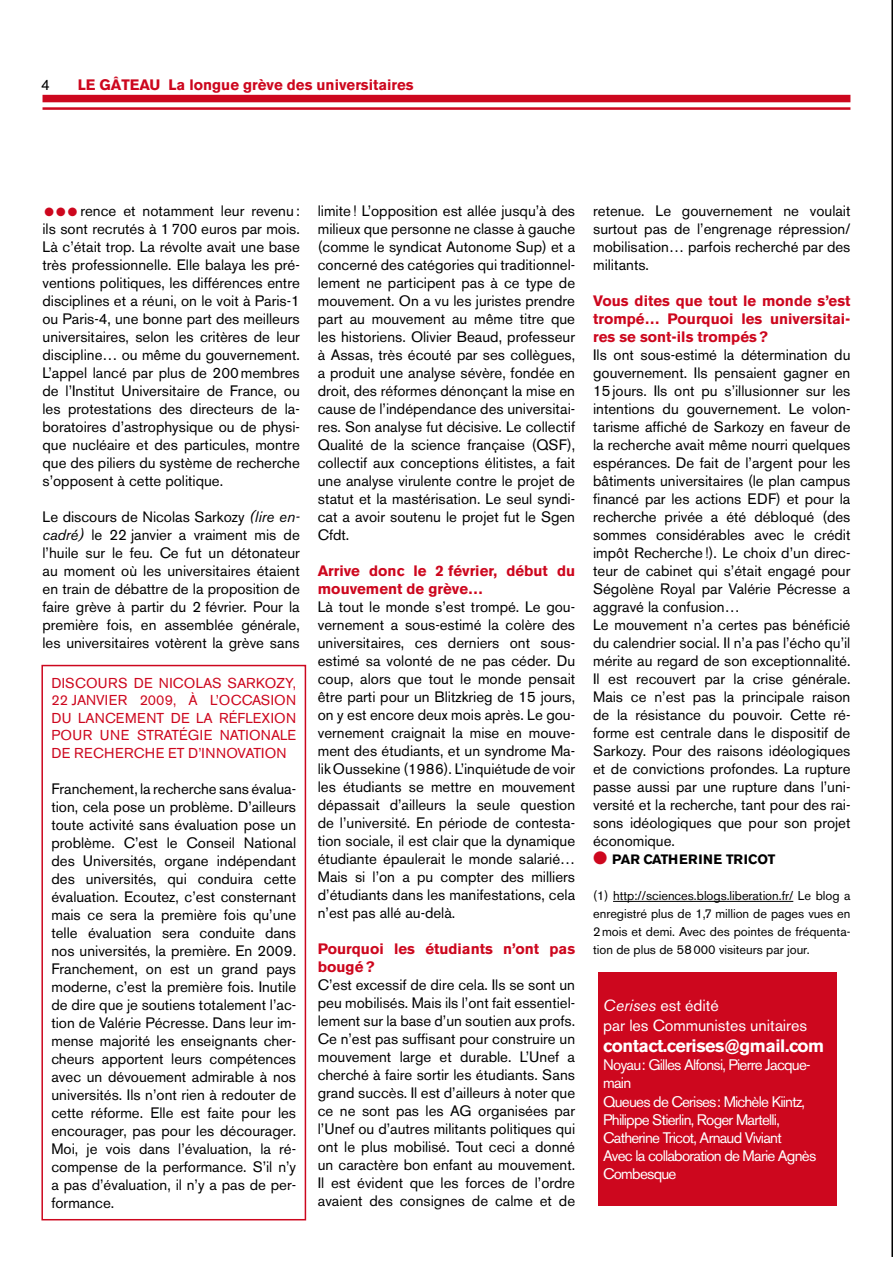
<style>
.page{position:relative;width:893px;height:1263px;background:#fff}
.page>*{position:absolute;margin:0;border:0;box-sizing:border-box;transform-origin:0 0}
.t1{font:700 17.85px "Akzidenz Grotesk BE";letter-spacing:-.025em;color:#fff}
.t2{font:16.05px/19.4px "Akzidenz Grotesk BE";letter-spacing:-.005em;color:#fff}
.t3{font:15.15px/18.1px "Akzidenz Grotesk BE";letter-spacing:-.05em;color:#fff}
.t4{font:15px/18px "Akzidenz Grotesk BE";color:#000;text-align:justify}
.t5{font:700 15px/18px "Akzidenz Grotesk BE";color:#cd071e}
.t6{font:14.25px "Akzidenz Grotesk BE";letter-spacing:.01em;color:#cd071e}
.t7{font:14.25px "Akzidenz Grotesk BE";letter-spacing:.185em;color:#cd071e}
.t8{font:700 13.5px "Akzidenz Grotesk BE";color:#000}
.t9{font:12.75px/18px "Akzidenz Grotesk BE";color:#000;text-align:justify}
.t10{font:12px "Zapf Dingbats ITC";color:#cd071e}
.s1{font-style:italic}
.s2{color:#cd071e}
</style>
<div class="page">
<hr style="left:613px;top:901px;width:180px;height:1px;background:#000">
<div style="left:43px;top:95px;width:807px;height:7px;background:#cd071e"></div>
<hr style="left:43px;top:107px;width:807px;height:3px;background:#cd071e">
<div style="left:598px;top:972px;width:238px;height:233px;background:#cd071e"></div>
<div style="left:41px;top:665px;width:265px;height:555px;border:2px solid #cd071e"></div>
<hr style="left:891px;top:0;width:2px;height:1257px;background:#000">
<p class="t4" style="left:41px;top:76px;width:10px">4</p>
<p class="t5" style="left:78px;top:76px;width:338px">Le GÂTEAU La longue grève des universitaires</p>
<p class="t4" style="left:43px;top:202px;width:259px;text-indent:38px">rence et notamment leur revenu: ils sont recrutés à 1700 euros par mois.<br>Là c’était trop. La révolte avait une base très professionnelle. Elle balaya les pré&shy;ventions politiques, les différences entre disciplines et a réuni, on le voit à Paris-1 ou Paris-4, une bonne part des meilleurs universitaires, selon les critères de leur discipline… ou même du gouvernement.<br>L’appel lancé par plus de 200membres de l’Institut Universitaire de France, ou les protestations des directeurs de la&shy;boratoires d’astrophysique ou de physi&shy;que nucléaire et des particules, montre que des piliers du système de recherche s’opposent à cette politique.</p>
<p class="t4" style="left:43px;top:508px;width:259px">Le discours de N icolas Sarkozy <span class="s1">(lire en&shy;cadré)</span> le 22 janvier a vraiment mis de l’huile sur le feu. Ce fut un détonateur au moment où les universitaires étaient en train de débattre de la proposition de faire grève à partir du 2 février. Pour la première fois, en assemblée générale, les universitaires votèrent la grève sans</p>
<p class="t10" style="left:44px;top:206px;width:34px">● ● ●</p>
<p class="t6" style="left:51px;top:675px;width:21px">Discours</p>
<p class="t6" style="left:134px;top:675px;width:35px">de Nicolas</p>
<p class="t6" style="left:228px;top:675px;width:21px">Sarko</p>
<p class="t6" style="left:277px;top:675px;width:21px">zy,</p>
<p class="t6" style="left:51px;top:692px;width:54px">22 janvier</p>
<p class="t6" style="left:140px;top:692px;width:90px">2009, à l’occasio</p>
<p class="t6" style="left:286px;top:692px;width:12px">n</p>
<p class="t6" style="left:51px;top:709px;width:65px">du lanceme</p>
<p class="t7" style="left:146px;top:709px;width:151px">ntde la réflexion</p>
<p class="t6" style="left:51px;top:726px;width:11px">pour</p>
<p class="t6" style="left:100px;top:726px;width:47px">une strat</p>
<p class="t6" style="left:179px;top:726px;width:18px">égie</p>
<p class="t6" style="left:220px;top:726px;width:19px">natio</p>
<p class="t6" style="left:261px;top:726px;width:20px">nale</p>
<p class="t6" style="left:51px;top:744px;width:34px">de recherche</p>
<p class="t6" style="left:168px;top:744px;width:68px">et d’innovatio</p>
<p class="t6" style="left:277px;top:744px;width:12px">n</p>
<p class="t4" style="left:51px;top:779px;width:246px">Franchement, la recherche sans évalua&shy;tion, cela pose un problème. D’ailleurs toute activité sans évaluation pose un problème. C’est le Conseil National des Universités, organe indépendant des universités, qui conduira cette évaluation. Ecoutez, c’est consternant mais ce sera la première fois qu’une telle évaluation sera conduite dans nos universités, la première. En 2009.<br>Franchement, on est un grand pays moderne, c’est la première fois. Inutile de dire que je soutiens totalement l’ac&shy;tion de Valérie Pécresse. Dans leur im&shy;mense majorité les enseignants cher&shy;cheurs apportent leurs compétences avec un dévouement admirable à nos universités. Ils n’ont rien à redouter de cette réforme. Elle est faite pour les encourager, pas pour les décourager.<br>Moi, je vois dans l’évaluation, la ré&shy;compense de la performance. S’il n’y a pas d’évaluation, il n’y a pas de per&shy;formance.</p>
<p class="t4" style="left:318px;top:202px;width:259px">limite! L’opposition est allée jusqu’à des milieux que personne ne classe à gauche (comme le syndicat Autonome Sup) et a concerné des catégories qui traditionnel&shy;lement ne participent pas à ce type de mouvement. On a vu les juristes prendre part au mouvement au même titre que les historiens. Olivier Beaud, professeur à Assas, très écouté par ses collègues, a produit une analyse sévère, fondée en droit, des réformes dénonçant la mise en cause de l’indépendance des universitai&shy;res. Son analyse fut décisive. Le collectif Qualité de la science française (QSF), collectif aux conceptions élitistes, a fait une analyse virulente contre le projet de statut et la mastérisation. Le seul syndi&shy;cat a avoir soutenu le projet fut le Sgen Cfdt.</p>
<p class="t5" style="left:318px;top:562px;width:259px">Arrive donc le 2 février, début du mouvement de grève…</p>
<p class="t4" style="left:318px;top:598px;width:259px">Là tout le monde s’est trompé. Le gou&shy;vernement a sous-estimé la colère des universitaires, ces derniers ont sous&shy;estimé sa volonté de ne pas céder. Du coup, alors que tout le monde pensait être parti pour un Blitzkrieg de 15 jours, on y est encore deux mois après. Le gou&shy;vernement craignait la mise en mouve&shy;ment des étudiants, et un syndrome Ma&shy;likOussekine (1986). L’inquiétude de voir les étudiants se mettre en mouvement dépassait d’ailleurs la seule question de l’université. En période de contesta&shy;tion sociale, il est clair que la dynamique étudiante épaulerait le monde salarié… Mais si l’on a pu compter des milliers d’étudiants dans les manifestations, cela n’est pas allé au-delà.</p>
<p class="t5" style="left:318px;top:940px;width:259px">Pourquoi les étudiants n’ont pas bougé?</p>
<p class="t4" style="left:318px;top:976px;width:259px">C’est excessif de dire cela. Ils se sont un peu mobilisés. Mais ils l’ont fait essentiel&shy;lement sur la base d’un soutien aux profs.<br>Ce n’est pas suffisant pour construire un mouvement large et durable. L’Unef a cherché à faire sortir les étudiants. Sans grand succès. Il est d’ailleurs à noter que ce ne sont pas les AG organisées par l’Unef ou d’autres militants politiques qui ont le plus mobilisé. Tout ceci a donné un caractère bon enfant au mouvement.<br>Il est évident que les forces de l’ordre avaient des consignes de calme et de</p>
<p class="t4" style="left:593px;top:202px;width:259px">retenue. Le gouvernement ne voulait surtout pas de l’engrenage répression/ mobilisation… parfois recherché par des militants.</p>
<p class="t5" style="left:593px;top:292px;width:259px;text-align:justify">Vous dites que tout le monde s’est trompé… Pourquoi les universitai&shy;res se sont-ils trompés?</p>
<p class="t4" style="left:593px;top:346px;width:259px;text-align:left">Ils ont sous-estimé la détermination du gouvernement. Ils pensaient gagner en 15jours. Ils ont pu s’illusionner sur les intentions du gouvernement. Le volon&shy;tarisme affiché de Sarkozy en faveur de la recherche avait même nourri quelques espérances. De fait de l’argent pour les bâtiments universitaires (le plan campus financé par les actions EDF) et pour la recherche privée a été débloqué (des sommes considérables avec le crédit impôt Recherche!). Le choix d’un direc&shy;teur de cabinet qui s’était engagé pour Ségolène Royal par Valérie Pécresse a aggravé la confusion…<br>Le mouvement n’a certes pas bénéficié du calendrier social. Il n’a pas l’écho qu’il mérite au regard de son exceptionnalité.<br>Il est recouvert par la crise générale.<br>Mais ce n’est pas la principale raison de la résistance du pouvoir. Cette ré&shy;forme est centrale dans le dispositif de Sarkozy. Pour des raisons idéologiques et de convictions profondes. La rupture passe aussi par une rupture dans l’uni&shy;versité et la recherche, tant pour des rai&shy;sons idéologiques que pour son projet économique.</p>
<p class="t8" style="left:593px;top:851px;width:29px"><span class="s2">●</span> par</p>
<p class="t8" style="left:643px;top:851px;width:19px">Catherine</p>
<p class="t8" style="left:726px;top:851px;width:17px">Tricot</p>
<p class="t9" style="left:593px;top:887px;width:259px">(1) http://sciences.blogs.liberation.fr/ Le blog a enregistré plus de 1,7 million de pages vues en 2mois et demi. Avec des pointes de fréquenta&shy;tion de plus de 58000 visiteurs par jour.</p>
<p class="t2" style="left:603px;top:996px;width:205px"><span class="s1">Cerises</span> est édité<br>par les Communistes unitaires</p>
<p class="t1" style="left:603px;top:1035px;width:222px">contact.cerises@gmail.com</p>
<p class="t3" style="left:603px;top:1056px;width:215px">Noyau: Gilles Alfonsi, Pierre Jacque&shy;main<br>Queues de Cerises: Michèle Kiintz,<br>Philippe Stierlin, Roger Martelli,<br>Catherine Tricot, Arnaud Viviant<br>Avec la collaboration de Marie Agnès<br>Combesque</p>
</div>
